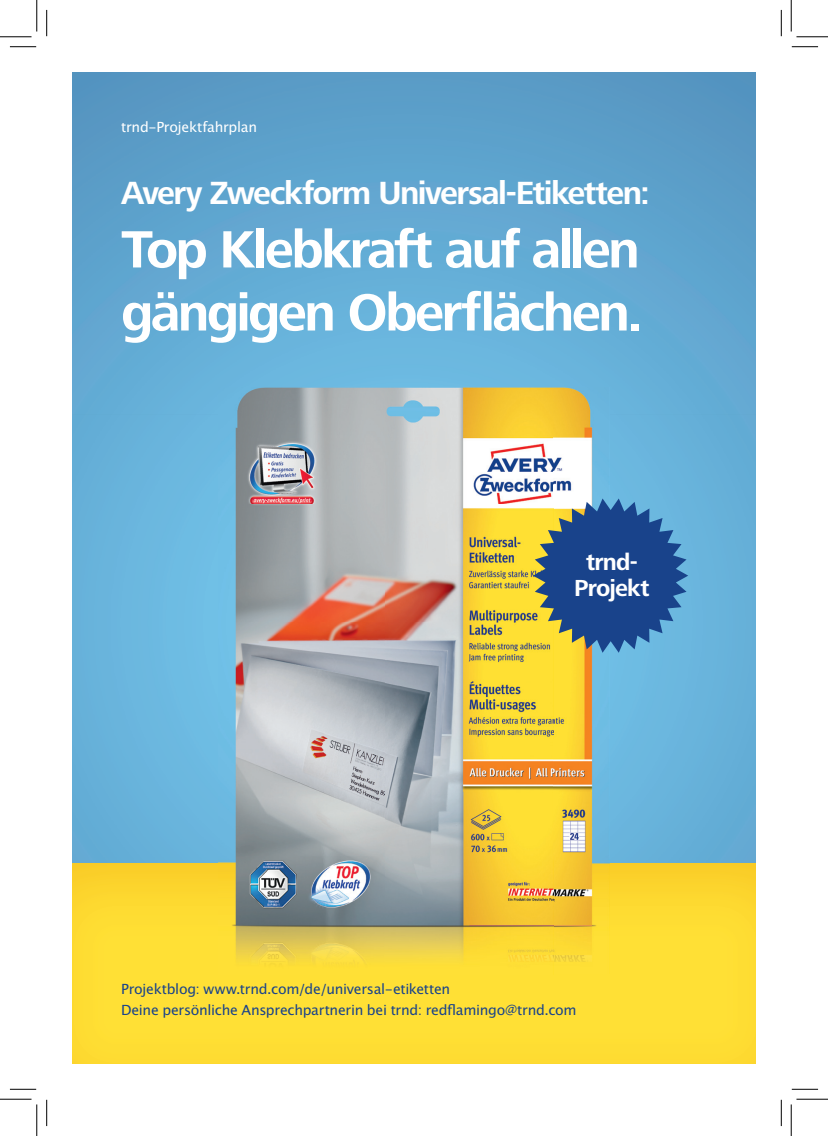
<style>
.page{position:relative;width:828px;height:1136px;background:#fff}
.page>*{position:absolute;margin:0;border:0;box-sizing:border-box;transform-origin:0 0}
.t1{font:700 54.25px/63px "Frutiger Next LTW1 G";letter-spacing:-.05em;color:#fff}
.t2{font:700 33.25px "Frutiger Next LTW1 G";letter-spacing:-.045em;color:#fff}
.t3{font:700 24.15px/26.2px "Frutiger Next LTW1 G";letter-spacing:-.035em;color:#fff;text-align:center}
.t4{font:14px/21px "Lucida San Rom";letter-spacing:-.02em;color:#19438b}
.t5{font:14px "Lucida San Rom";letter-spacing:-.015em;color:#fff}
</style>
<div class="page">
<img style="left:72px;top:72px;width:684px;height:342px">
<img style="left:72px;top:414px;width:158px;height:650px">
<img style="left:598px;top:414px;width:158px;height:650px">
<div style="left:230px;top:973px;width:368px;height:91px;background:#ffe035"></div>
<img style="left:218px;top:387px;width:391px;height:586px">
<svg style="left:533px;top:498px;width:155px;height:154px;background:#4b708f"></svg>
<svg style="left:10px;top:46px;width:26px;height:1px"></svg>
<svg style="left:791px;top:46px;width:27px;height:1px"></svg>
<svg style="left:10px;top:1088px;width:26px;height:1px"></svg>
<svg style="left:792px;top:1088px;width:26px;height:1px"></svg>
<svg style="left:46px;top:10px;width:1px;height:26px"></svg>
<svg style="left:46px;top:1099px;width:1px;height:26px"></svg>
<svg style="left:781px;top:10px;width:1px;height:26px"></svg>
<svg style="left:781px;top:1099px;width:1px;height:26px"></svg>
<hr style="left:0;top:36px;width:32px;height:1px;background:#000">
<hr style="left:796px;top:36px;width:32px;height:1px;background:#000">
<hr style="left:0;top:1098px;width:32px;height:1px;background:#000">
<hr style="left:796px;top:1098px;width:32px;height:1px;background:#000">
<hr style="left:36px;top:0;width:1px;height:31px;background:#000">
<hr style="left:36px;top:1104px;width:1px;height:31px;background:#000">
<hr style="left:790px;top:0;width:1px;height:31px;background:#000">
<hr style="left:790px;top:1104px;width:1px;height:31px;background:#000">
<p class="t5" style="left:121px;top:118px;width:137px">trnd-Projektfahrplan</p>
<h2 class="t2" style="left:121px;top:174px;width:530px">Avery Zweckform Universal-Etiketten:</h2>
<h1 class="t1" style="left:121px;top:219px;width:523px">Top Klebkraft auf allen gängigen Oberflächen.</h1>
<h3 class="t3" style="left:574px;top:549px;width:77px">trnd-<br>Projekt</h3>
<p class="t4" style="left:121px;top:978px;width:457px">Projektblog: www.trnd.com/de/universal-etiketten<br>Deine persönliche Ansprechpartnerin bei trnd: redflamingo@trnd.com</p>
</div>
